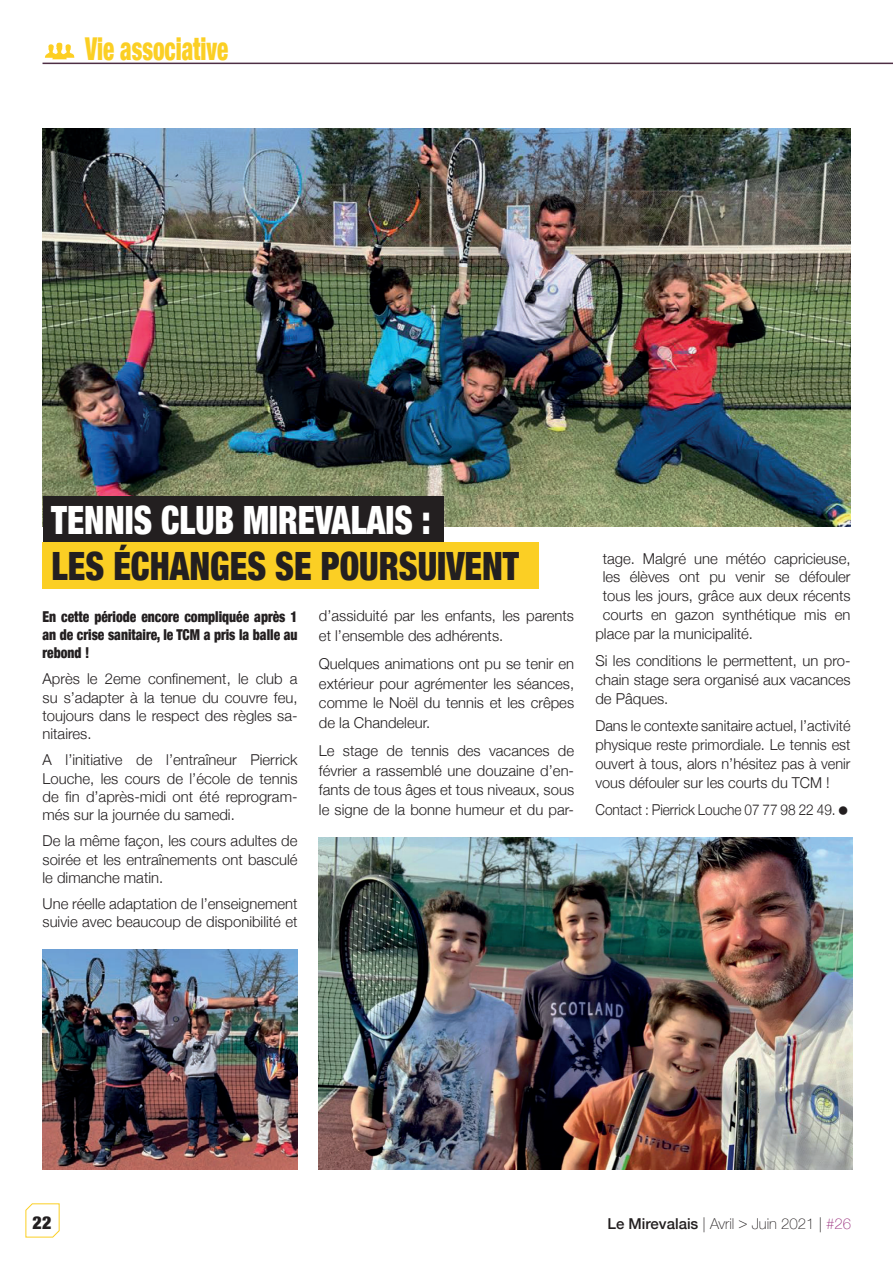
<style>
.page{position:relative;width:893px;height:1263px;background:#fff}
.page>*{position:absolute;margin:0;border:0;box-sizing:border-box;transform-origin:0 0}
.t1{font:900 condensed 39px "Helvetica Neue";color:#231f20;scale:.9 1}
.t2{font:900 condensed 39px "Helvetica Neue";color:#fff;scale:.88 1}
.t3{font:900 condensed 31.5px "Helvetica Neue";color:#fbcf24;scale:.73 1}
.t4{font:900 condensed 18px "Helvetica Neue";color:#231f20}
.t5{font:300 15px/18.1px "Helvetica Neue";color:#231f20;text-align:justify}
.t6{font:900 condensed 15px/18.1px "Helvetica Neue";color:#231f20;text-align:justify;scale:.9 1}
.t7{font:300 15px "Helvetica Neue";color:#231f20;scale:.91 1}
.t8{font:100 15px "Helvetica Neue";color:#231f20}
.s1{font-weight:500}
.s2{color:#9a307e}
</style>
<div class="page">
<svg style="left:25px;top:1203px;width:35px;height:35px"></svg>
<hr style="left:43px;top:63px;width:850px;height:1px;background:#4e2e44">
<img style="left:45px;top:42px;width:30px;height:18px">
<img style="left:43px;top:128px;width:807px;height:398px">
<div style="left:44px;top:496px;width:400px;height:47px;background:#231f20"></div>
<div style="left:43px;top:542px;width:496px;height:47px;background:#fbcf24"></div>
<img style="left:319px;top:837px;width:533px;height:332px">
<img style="left:43px;top:949px;width:255px;height:220px">
<h2 class="t3" style="left:85px;top:23px;width:198px">Vie associative</h2>
<h1 class="t2" style="left:51px;top:488px;width:433px">TENNIS CLUB MIREVALAIS :</h1>
<h1 class="t1" style="left:52px;top:534px;width:521px">LES ÉCHANGES SE POURSUIVENT</h1>
<p class="t6" style="left:43px;top:606px;width:285px">En cette période encore compliquée après 1 an de crise sanitaire, le TCM a pris la balle au rebond !</p>
<p class="t5" style="left:43px;top:669px;width:257px">Après le 2eme confinement, le club a su s’adapter à la tenue du couvre feu, toujours dans le respect des règles sa&shy;nitaires.</p>
<p class="t5" style="left:43px;top:750px;width:257px">A l’initiative de l’entraîneur Pierrick Louche, les cours de l’école de tennis de fin d’après-midi ont été reprogram&shy;més sur la journée du samedi.</p>
<p class="t5" style="left:43px;top:831px;width:257px">De la même façon, les cours adultes de soirée et les entraînements ont basculé le dimanche matin.</p>
<p class="t5" style="left:43px;top:894px;width:257px">Une réelle adaptation de l’enseignement suivie avec beaucoup de disponibilité et</p>
<p class="t5" style="left:319px;top:605px;width:257px;line-height:19.6px">d’assiduité par les enfants, les parents et l’ensemble des adhérents.</p>
<p class="t5" style="left:319px;top:653px;width:257px;line-height:19.6px">Quelques animations ont pu se tenir en extérieur pour agrémenter les séances, comme le Noël du tennis et les crêpes de la Chandeleur.</p>
<p class="t5" style="left:319px;top:740px;width:257px;line-height:19.6px">Le stage de tennis des vacances de février a rassemblé une douzaine d’en&shy;fants de tous âges et tous niveaux, sous le signe de la bonne humeur et du par-</p>
<p class="t5" style="left:603px;top:548px;width:249px">tage. Malgré une météo capricieuse,</p>
<p class="t5" style="left:603px;top:567px;width:249px">les élèves ont pu venir se défouler</p>
<p class="t5" style="left:603px;top:586px;width:249px">tous les jours, grâce aux deux récents</p>
<p class="t5" style="left:603px;top:604px;width:249px">courts en gazon synthétique mis en</p>
<p class="t5" style="left:595px;top:623px;width:159px">place par la municipalité.</p>
<p class="t5" style="left:595px;top:650px;width:257px;line-height:18.9px">Si les conditions le permettent, un pro&shy;chain stage sera organisé aux vacances de Pâques.</p>
<p class="t5" style="left:595px;top:715px;width:257px;line-height:18.8px">Dans le contexte sanitaire actuel, l’activité physique reste primordiale. Le tennis est ouvert à tous, alors n’hésitez pas à venir vous défouler sur les courts du TCM !</p>
<p class="t7" style="left:595px;top:798px;width:266px">Contact : Pierrick Louche 07 77 98 22 49.</p>
<p class="t4" style="left:33px;top:1208px;width:20px">22</p>
<p class="t8" style="left:607px;top:1212px;width:245px"><span class="s1">Le Mirevalais</span> | Avril &gt; Juin 2021 | <span class="s2">#26</span></p>
</div>
